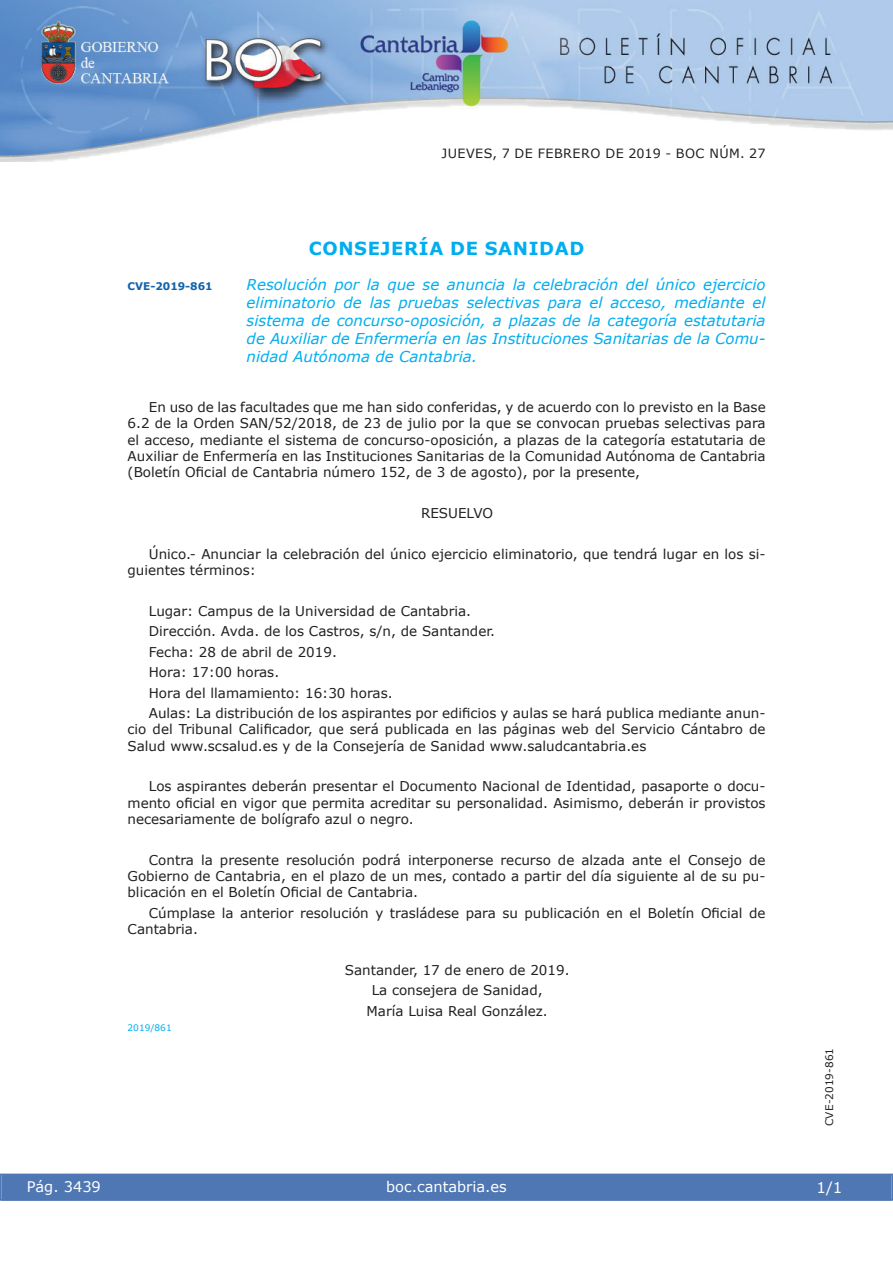
<style>
.page{position:relative;width:893px;height:1263px;background:#fff}
.page>*{position:absolute;margin:0;border:0;box-sizing:border-box;transform-origin:0 0}
.t1{font:700 18px "Verdana";letter-spacing:.035em;color:#00aeef}
.t2{font:italic 15px/18px "Verdana";color:#00aeef;text-align:justify}
.t3{font:15px "Verdana";color:#fff}
.t4{font:14.55px "Verdana";color:#fff}
.t5{font:13.5px/16.2px "Verdana";color:#231f20}
.t6{font:12.75px "Verdana";letter-spacing:.035em;color:#231f20}
.t7{font:10.5px "Verdana";color:#231f20}
.t8{font:700 10.5px "Verdana";color:#1263a9}
.t9{font:9px "Verdana";color:#00aeef}
</style>
<div class="page">
<img style="left:0;top:0;width:893px;height:161px">
<div style="left:1px;top:1174px;width:890px;height:27px;background:#4f77b3"></div>
<div style="left:0;top:1174px;width:893px;height:27px;border:1px solid #4f77b3"></div>
<p class="t6" style="left:441px;top:145px;width:325px">JUEVES, 7 DE FEBRERO DE 2019 - BOC NÚM. 27</p>
<h1 class="t1" style="left:309px;top:237px;width:277px">CONSEJERÍA DE SANIDAD</h1>
<p class="t8" style="left:128px;top:279px;width:87px">CVE-2019-861</p>
<p class="t2" style="left:247px;top:275px;width:520px">Resolución por la que se anuncia la celebración del único ejercicio eliminatorio de las pruebas selectivas para el acceso, mediante el sistema de concurso-oposición, a plazas de la categoría estatutaria de Auxiliar de Enfermería en las Instituciones Sanitarias de la Comu&shy;nidad Autónoma de Cantabria.</p>
<p class="t5" style="left:128px;top:399px;width:640px;text-align:justify;text-indent:21px">En uso de las facultades que me han sido conferidas, y de acuerdo con lo previsto en la Base 6.2 de la Orden SAN/52/2018, de 23 de julio por la que se convocan pruebas selectivas para el acceso, mediante el sistema de concurso-oposición, a plazas de la categoría estatutaria de Auxiliar de Enfermería en las Instituciones Sanitarias de la Comunidad Autónoma de Cantabria (Boletín Oficial de Cantabria número 152, de 3 de agosto), por la presente,</p>
<p class="t5" style="left:421px;top:504px;width:74px">RESUELVO</p>
<p class="t5" style="left:128px;top:545px;width:639px;text-indent:21px">Único.- Anunciar la celebración del único ejercicio eliminatorio, que tendrá lugar en los si&shy;guientes términos:</p>
<p class="t5" style="left:149px;top:600px;width:618px;line-height:20.4px">Lugar: Campus de la Universidad de Cantabria.<br>Dirección. Avda. de los Castros, s/n, de Santander.<br>Fecha: 28 de abril de 2019.<br>Hora: 17:00 horas.<br>Hora del llamamiento: 16:30 horas.<br>Aulas: La distribución de los aspirantes por edificios y aulas se hará publica mediante anun-</p>
<p class="t5" style="left:128px;top:721px;width:639px">cio del Tribunal Calificador, que será publicada en las páginas web del Servicio Cántabro de<br>Salud www.scsalud.es y de la Consejería de Sanidad www.saludcantabria.es</p>
<p class="t5" style="left:128px;top:778px;width:639px;text-align:justify;text-indent:21px">Los aspirantes deberán presentar el Documento Nacional de Identidad, pasaporte o docu&shy;mento oficial en vigor que permita acreditar su personalidad. Asimismo, deberán ir provistos necesariamente de bolígrafo azul o negro.</p>
<p class="t5" style="left:128px;top:851px;width:639px;text-align:justify;text-indent:21px">Contra la presente resolución podrá interponerse recurso de alzada ante el Consejo de Gobierno de Cantabria, en el plazo de un mes, contado a partir del día siguiente al de su pu&shy;blicación en el Boletín Oficial de Cantabria.</p>
<p class="t5" style="left:128px;top:904px;width:639px;text-indent:21px">Cúmplase la anterior resolución y trasládese para su publicación en el Boletín Oficial de<br>Cantabria.</p>
<p class="t5" style="left:345px;top:959px;width:226px;line-height:20.4px;text-align:center">Santander, 17 de enero de 2019.<br>La consejera de Sanidad,<br>María Luisa Real González.</p>
<p class="t9" style="left:128px;top:1022px;width:46px">2019/861</p>
<p class="t4" style="left:27px;top:1177px;width:76px">Pág. 3439</p>
<p class="t4" style="left:386px;top:1178px;width:122px">boc.cantabria.es</p>
<p class="t7" style="left:823px;top:1126px;width:80px;rotate:-90deg">CVE-2019-861</p>
<p class="t3" style="left:816px;top:1178px;width:27px">1/1</p>
</div>
